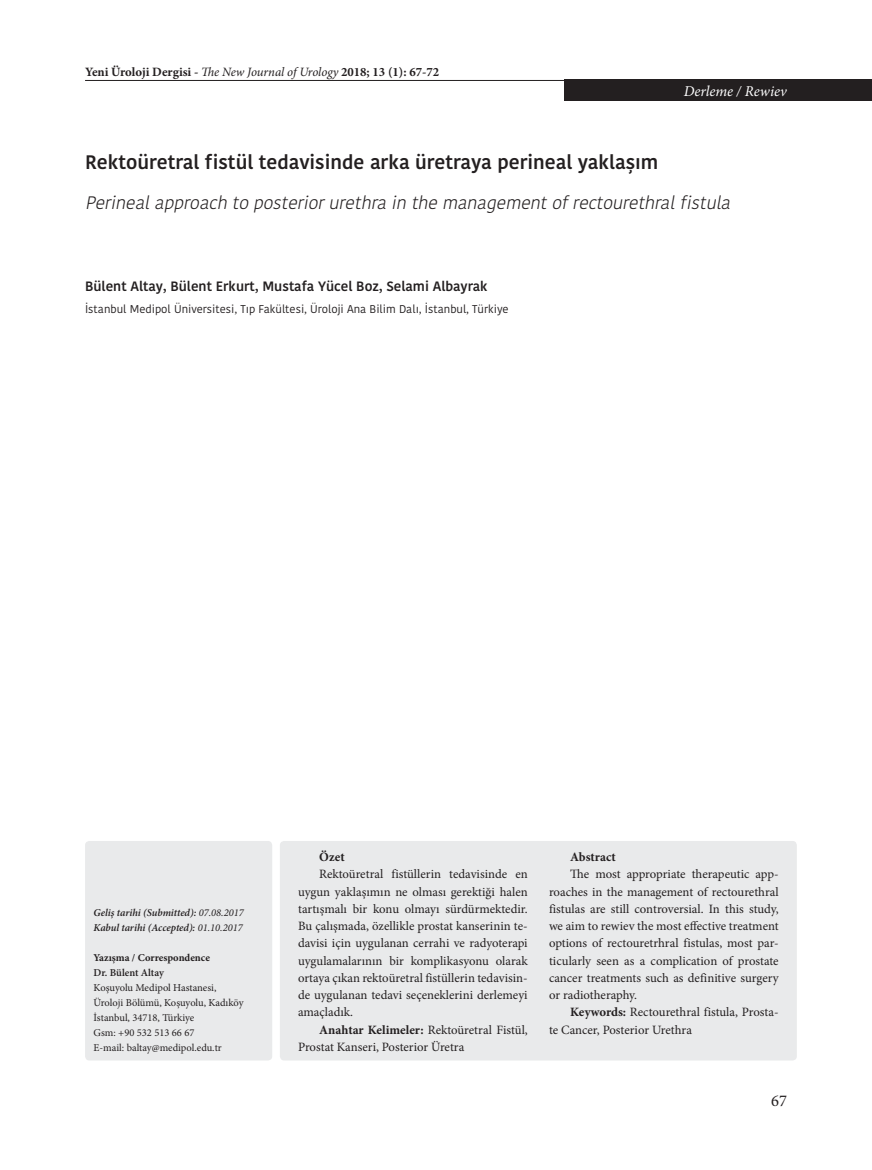
<style>
.page{position:relative;width:872px;height:1170px;background:#fff}
.page>*{position:absolute;margin:0;border:0;box-sizing:border-box;transform-origin:0 0}
.t1{font:600 19.5px "Kohinoor Bangla";color:#231f20}
.t2{font:italic 300 18px "Kohinoor Bangla";color:#231f20}
.t3{font:16.5px "Minion Pro";color:#231f20}
.t4{font:italic 15px "Minion Pro";color:#fff}
.t5{font:600 13.5px "Kohinoor Bangla";color:#231f20}
.t6{font:12.75px/17.2px "Minion Pro";color:#231f20;text-align:justify}
.t7{font:700 12.75px "Minion Pro";color:#231f20}
.t8{font:11.25px "Kohinoor Bangla";color:#231f20}
.t9{font:10.5px/15px "Minion Pro";letter-spacing:-.005em;color:#231f20}
.t10{font:italic 600 10.5px/15px "Minion Pro";letter-spacing:-.01em;color:#231f20}
.t11{font:700 10.5px "Minion Pro";color:#231f20}
.t12{font:600 10.5px "Minion Pro";color:#231f20}
.s1{font-weight:400;font-style:italic}
.s2{font-weight:400}
.s3{font-weight:700}
</style>
<div class="page">
<hr style="left:85px;top:80px;width:702px;height:1px;background:#231f20">
<div style="left:280px;top:840px;width:517px;height:220px;background:#e9eaeb;border-radius:4px"></div>
<div style="left:85px;top:840px;width:187px;height:220px;background:#e9eaeb;border-radius:4px"></div>
<div style="left:564px;top:80px;width:308px;height:21px;background:#231f20"></div>
<p class="t7" style="left:85px;top:63px;width:356px">Yeni Üroloji Dergisi - <span class="s1">The New Journal of Urology</span> 2018; 13 (1): 67-72</p>
<p class="t4" style="left:683px;top:81px;width:105px">Derleme / Rewiev</p>
<h1 class="t1" style="left:85px;top:146px;width:575px">Rektoüretral fistül tedavisinde arka üretraya perineal yaklaşım</h1>
<h2 class="t2" style="left:85px;top:189px;width:651px">Perinealapproach to posteriorurethra in the managementofrectourethralfistula</h2>
<p class="t5" style="left:85px;top:274px;width:404px">Bülent Altay, Bülent Erkurt, Mustafa Yücel Boz, Selami Albayrak</p>
<p class="t8" style="left:85px;top:300px;width:425px">İstanbul Medipol Üniversitesi, Tıp Fakültesi, Üroloji Ana Bilim Dalı, İstanbul, Türkiye</p>
<p class="t10" style="left:94px;top:904px;width:152px">Geliş tarihi (Submitted): <span class="s2">07.08.2017<br></span>Kabul tarihi (Accepted): <span class="s2">01.10.2017</span></p>
<p class="t11" style="left:94px;top:949px;width:118px">Yazışma / Correspondence</p>
<p class="t12" style="left:94px;top:965px;width:72px">Dr. Bülent Altay</p>
<p class="t9" style="left:94px;top:979px;width:151px">Koşuyolu Medipol Hastanesi,<br>Üroloji Bölümü, Koşuyolu, Kadıköy<br>İstanbul, 34718, Türkiye<br>Gsm: +90 532 513 66 67<br>E-mail: baltay@medipol.edu.tr</p>
<p class="t7" style="left:319px;top:847px;width:27px">Özet</p>
<p class="t6" style="left:298px;top:865px;width:231px;text-indent:21px">Rektoüretral fistüllerin tedavisinde en uygun yaklaşımın ne olması gerektiği halen tartışmalı bir konu olmayı sürdürmektedir.<br>Bu çalışmada, özellikle prostat kanserinin te&shy;davisi için uygulanan cerrahi ve radyoterapi uygulamalarının bir komplikasyonu olarak ortaya çıkan rektoüretral fistüllerin tedavisin&shy;de uygulanan tedavi seçeneklerini derlemeyi amaçladık.</p>
<p class="t6" style="left:298px;top:1020px;width:231px;text-indent:21px"><span class="s3">Anahtar Kelimeler:</span> Rektoüretral Fistül,<br>Prostat Kanseri, Posterior Üretra</p>
<p class="t7" style="left:570px;top:847px;width:47px">Abstract</p>
<p class="t6" style="left:549px;top:865px;width:231px;text-indent:21px">The most appropriate therapeutic app&shy;roaches in the management of rectourethral fistulas are still controversial. In this study, we aim to rewiev the most effective treatment options of rectouretrhral fistulas, most par&shy;ticularly seen as a complication of prostate cancer treatments such as definitive surgery or radiotheraphy.</p>
<p class="t6" style="left:549px;top:1003px;width:231px;text-indent:21px"><span class="s3">Keywords:</span> Rectourethral fistula, Prosta&shy;te Cancer, Posterior Urethra</p>
<p class="t3" style="left:771px;top:1089px;width:17px">67</p>
</div>
